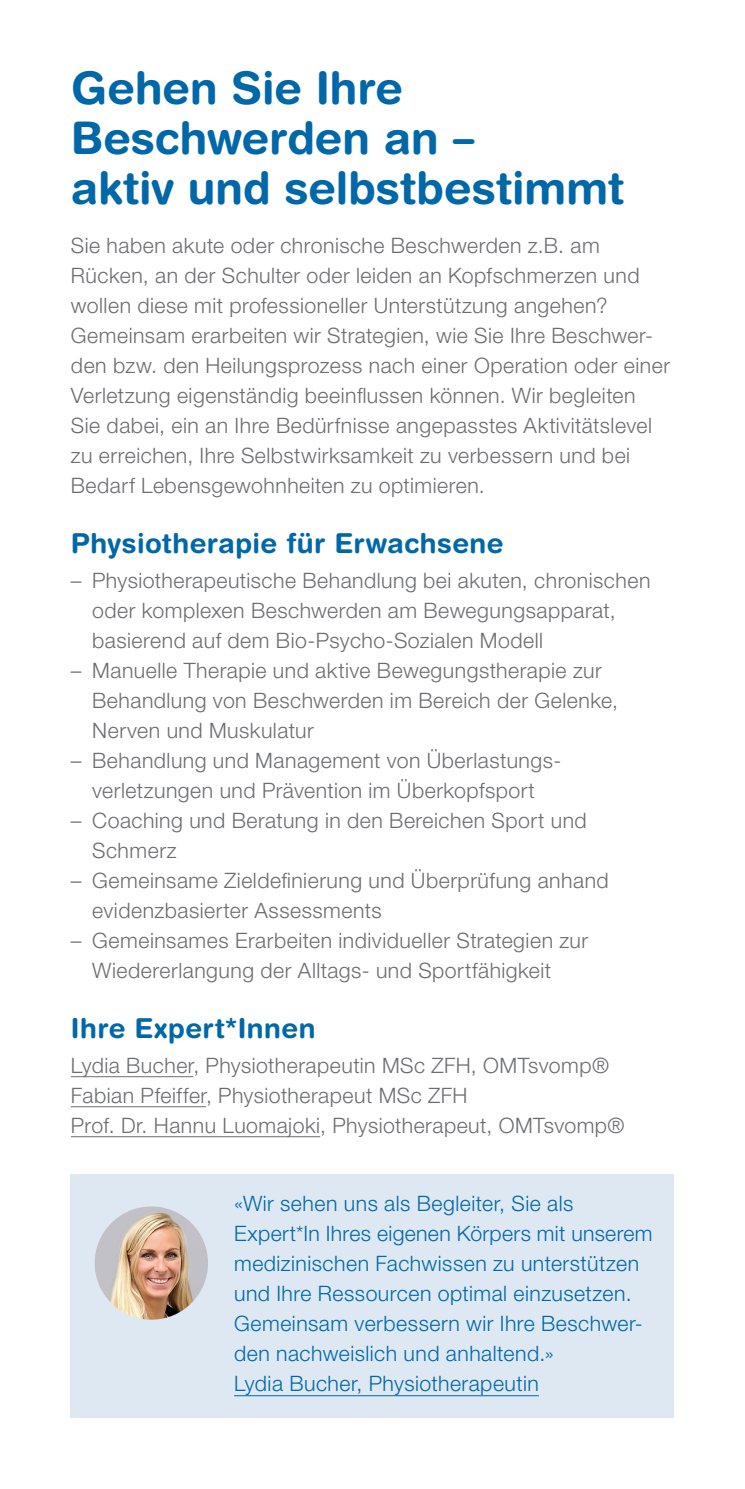
<style>
.page{position:relative;width:745px;height:1489px;background:#fff}
.page>*{position:absolute;margin:0;border:0;box-sizing:border-box;transform-origin:0 0}
.t1{font:700 45px/50px "Helvetica Rounded LT Std";color:#0068a9}
.t2{font:700 27.5px "Helvetica Rounded LT Std";letter-spacing:.015em;color:#0068a9}
.t3{font:300 21.25px/30px "Helvetica Neue LT Std";letter-spacing:.025em;color:#6c6d70}
.t4{font:300 21.25px/30px "Helvetica Neue LT Std";letter-spacing:.02em;color:#0068a9}
</style>
<div class="page">
<hr style="left:71px;top:1076px;width:122px;height:1px;background:#6c6d70">
<hr style="left:71px;top:1106px;width:135px;height:1px;background:#6c6d70">
<hr style="left:71px;top:1136px;width:249px;height:1px;background:#6c6d70">
<div style="left:71px;top:1174px;width:602px;height:243px;background:#dee8f3"></div>
<hr style="left:234px;top:1395px;width:304px;height:1px;background:#0068a9">
<img style="left:95px;top:1206px;width:113px;height:113px;border-radius:57px">
<h1 class="t1" style="left:71px;top:62px;width:554px">Gehen Sie Ihre<br>Beschwerden an –<br>aktiv und selbstbestimmt</h1>
<p class="t3" style="left:71px;top:230px;width:600px">Sie haben akute oder chronische Beschwerden z.B. am Rücken, an der Schulter oder leiden an Kopfschmerzen und wollen diese mit professioneller Unterstützung angehen?<br>Gemeinsam erarbeiten wir Strategien, wie Sie Ihre Beschwer&shy;den bzw. den Heilungsprozess nach einer Operation oder einer Verletzung eigenständig beeinflussen können. Wir begleiten Sie dabei, ein an Ihre Bedürfnisse angepasstes Aktivitätslevel zu erreichen, Ihre Selbstwirksamkeit zu verbessern und bei Bedarf Lebensgewohnheiten zu optimieren.</p>
<p class="t2" style="left:71px;top:526px;width:434px">Physiotherapie für Erwachsene</p>
<p class="t3" style="left:92px;top:565px;width:559px;text-indent:-21px">– Physiotherapeutische Behandlung bei akuten, chronischen oder komplexen Beschwerden am Bewegungsapparat, basierend auf dem Bio-Psycho-Sozialen Modell</p>
<p class="t3" style="left:92px;top:655px;width:527px;text-indent:-21px">– Manuelle Therapie und aktive Bewegungstherapie zur<br>Behandlung von Beschwerden im Bereich der Gelenke,<br>Nerven und Muskulatur</p>
<p class="t3" style="left:71px;top:745px;width:491px;text-align:center">– Behandlung und Management von Überlastungs&shy;verletzungen und Prävention im Überkopfsport</p>
<p class="t3" style="left:92px;top:805px;width:496px;text-indent:-21px">– Coaching und Beratung in den Bereichen Sport und<br>Schmerz</p>
<p class="t3" style="left:92px;top:865px;width:517px;text-indent:-21px">– Gemeinsame Zieldefinierung und Überprüfung anhand evidenzbasierter Assessments</p>
<p class="t3" style="left:92px;top:925px;width:497px;text-indent:-21px">– Gemeinsames Erarbeiten individueller Strategien zur<br>Wiedererlangung der Alltags- und Sportfähigkeit</p>
<p class="t2" style="left:71px;top:1011px;width:246px">Ihre Expert*Innen</p>
<p class="t3" style="left:71px;top:1050px;width:555px">Lydia Bucher, Physiotherapeutin MSc ZFH, OMTsvomp®<br>Fabian Pfeiffer, Physiotherapeut MSc ZFH<br>Prof. Dr. Hannu Luomajoki, Physiotherapeut, OMTsvomp®</p>
<p class="t4" style="left:234px;top:1187px;width:419px">«Wir sehen uns als Begleiter, Sie als Expert*In Ihres eigenen Körpers mit unserem medizinischen Fachwissen zu unterstützen und Ihre Ressourcen optimal einzusetzen.<br>Gemeinsam verbessern wir Ihre Beschwer&shy;den nachweislich und anhaltend.»<br>Lydia Bucher, Physiotherapeutin</p>
</div>
